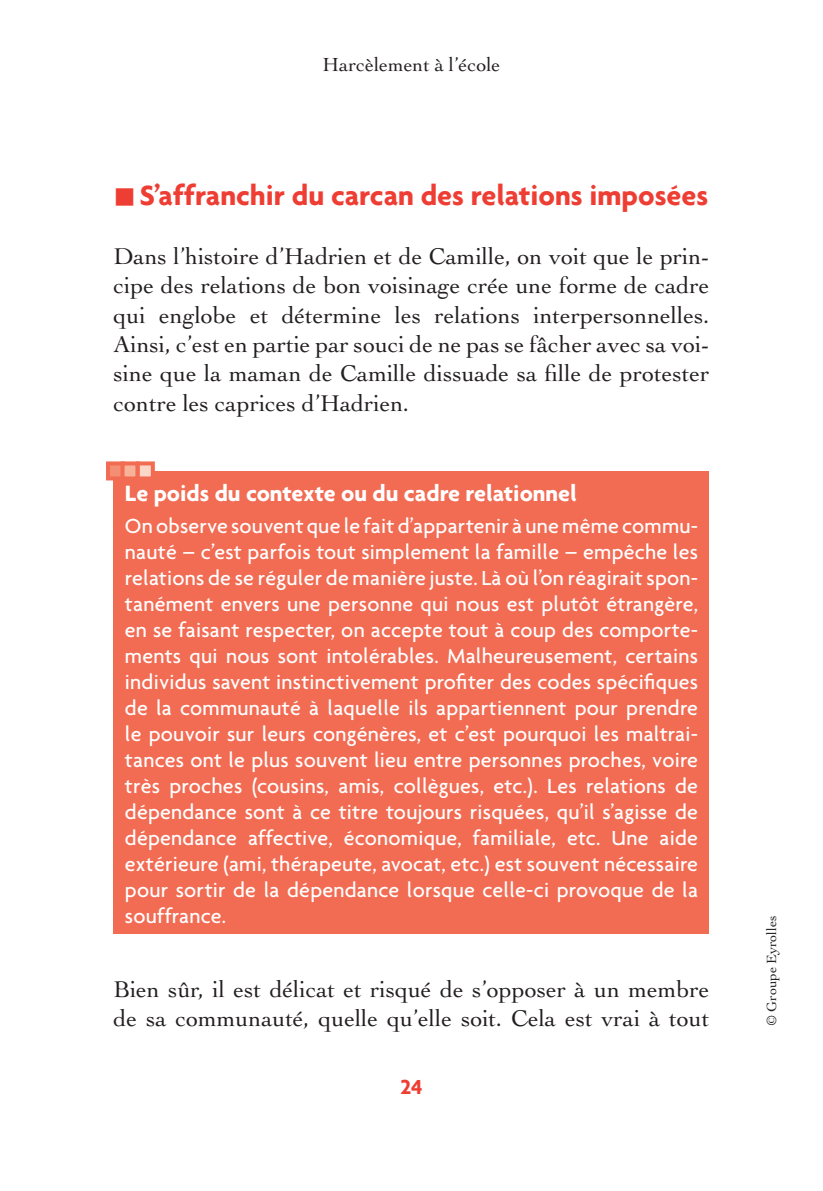
<style>
.page{position:relative;width:823px;height:1191px;background:#fff}
.page>*{position:absolute;margin:0;border:0;box-sizing:border-box;transform-origin:0 0}
.t1{font:700 30px "Agenda";color:#ee3e34}
.t2{font:24px/29.4px "Cochin LT Std";color:#231f20;text-align:justify}
.t3{font:700 24px "Agenda";color:#fff}
.t4{font:500 22px/26px "Agenda";letter-spacing:.01em;color:#fff;text-align:justify}
.t5{font:700 22px "Agenda";color:#ee3e34}
.t6{font:20px "Cochin LT Std";color:#231f20}
.t7{font:14px "Cochin LT Std";color:#231f20}
</style>
<div class="page">
<div style="left:113px;top:471px;width:596px;height:463px;background:#f26b53"></div>
<div style="left:106px;top:461px;width:19px;height:19px;background:#f58f74;border:4px solid #f26b53"></div>
<div style="left:120px;top:461px;width:19px;height:19px;background:#f9b29a;border:4px solid #f26b53"></div>
<div style="left:136px;top:461px;width:19px;height:19px;background:#fcd6c7;border:4px solid #f26b53"></div>
<p class="t6" style="left:322px;top:53px;width:179px">Harcèlement à l’école</p>
<h1 class="t1" style="left:140px;top:177px;width:569px">S’affranchir du carcan des relations imposées</h1>
<p class="t2" style="left:113px;top:241px;width:597px">Dans l’histoire d’Hadrien et de Camille, on voit que le prin&shy;cipe des relations de bon voisinage crée une forme de cadre qui englobe et détermine les relations interpersonnelles.<br>Ainsi, c’est en partie par souci de ne pas se fâcher avec sa voi&shy;sine que la maman de Camille dissuade sa fille de protester contre les caprices d’Hadrien.</p>
<p class="t3" style="left:125px;top:478px;width:453px">Le poids du contexte ou du cadre relationnel</p>
<p class="t4" style="left:125px;top:512px;width:574px">On observe souvent que le fait d’appartenir à une même commu&shy;nauté – c’est parfois tout simplement la famille – empêche les relations de se réguler de manière juste. Là où l’on réagirait spon&shy;tanément envers une personne qui nous est plutôt étrangère, en se faisant respecter, on accepte tout à coup des comporte&shy;ments qui nous sont intolérables. Malheureusement, certains individus savent instinctivement profiter des codes spécifiques de la communauté à laquelle ils appartiennent pour prendre le pouvoir sur leurs congénères, et c’est pourquoi les maltrai&shy;tances ont le plus souvent lieu entre personnes proches, voire très proches (cousins, amis, collègues, etc.). Les relations de dépendance sont à ce titre toujours risquées, qu’il s’agisse de dépendance affective, économique, familiale, etc. Une aide extérieure (ami, thérapeute, avocat, etc.) est souvent nécessaire pour sortir de la dépendance lorsque celle-ci provoque de la souffrance.</p>
<p class="t2" style="left:113px;top:974px;width:597px">Bien sûr, il est délicat et risqué de s’opposer à un membre de sa communauté, quelle qu’elle soit. Cela est vrai à tout</p>
<p class="t5" style="left:400px;top:1073px;width:24px">24</p>
<p class="t7" style="left:763px;top:1026px;width:112px;rotate:-90deg">© Groupe Eyrolles</p>
</div>
